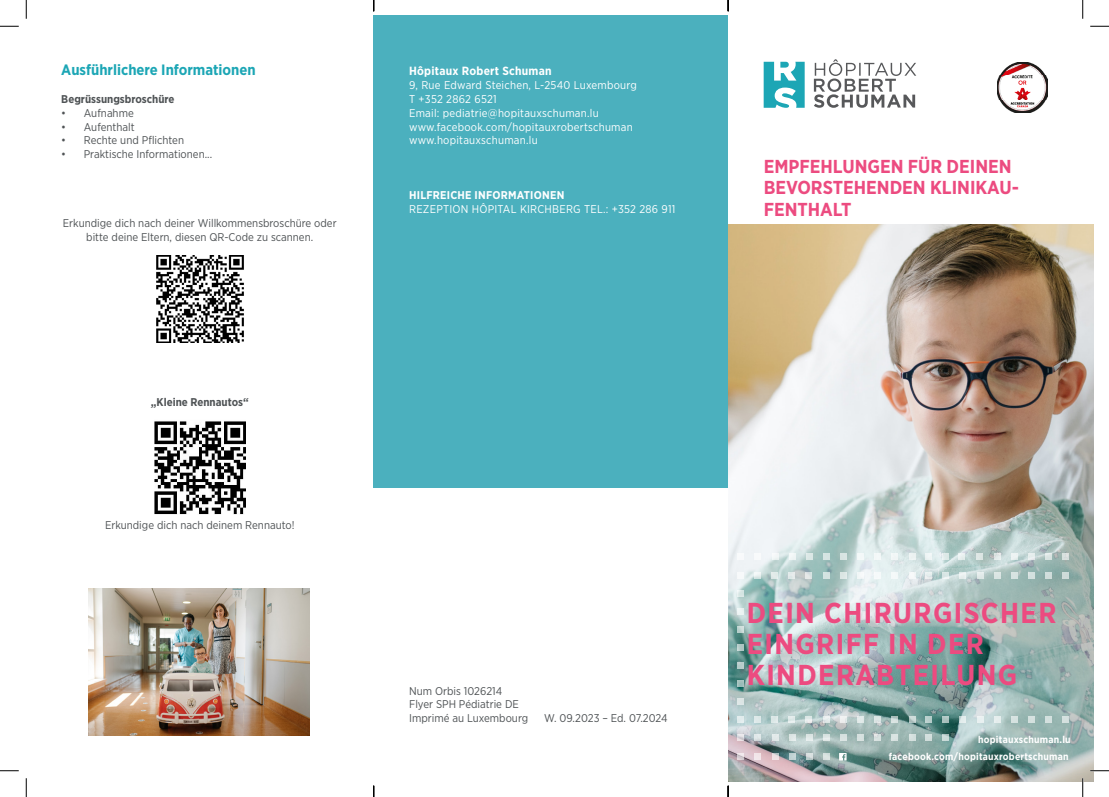
<style>
.page{position:relative;width:1109px;height:797px;background:#fff}
.page>*{position:absolute;margin:0;border:0;box-sizing:border-box;transform-origin:0 0}
._00_Headline_Flyer{font:700 28.75px/31.2px "Gotham Narrow";letter-spacing:.05em;color:#ec4b80}
.headline_cover_pink{font:700 18.75px/21.2px "Gotham Narrow";color:#ec4b80}
.headline_blue{font:700 15px "Gotham Narrow";color:#1ca6b5}
.body_white{font:700 11.88px "Gotham Narrow";letter-spacing:.02em;color:#fff}
.Body_flyer{font:11.25px/13.8px "Gotham Narrow";color:#4f5355;text-align:center}
.body_white-2{font:11.25px "Gotham Narrow";letter-spacing:.02em;color:#fff}
.Body_flyer-2{font:700 11.25px "Gotham Narrow";color:#4f5355}
.body_white-3{font:700 11.25px "Gotham Narrow";letter-spacing:.02em;color:#fff}
._03_body{font:700 10px "Gotham Narrow";letter-spacing:.02em;color:#fff}
</style>
<div class="page">
<img style="left:156px;top:255px;width:88px;height:88px">
<img style="left:728px;top:225px;width:365px;height:556px">
<svg style="left:839px;top:753px;width:7px;height:7px"></svg>
<img style="left:154px;top:421px;width:92px;height:93px">
<img style="left:88px;top:588px;width:221px;height:147px">
<img style="left:997px;top:63px;width:50px;height:49px">
<div style="left:737px;top:716px;width:6px;height:7px;background:#e1eced"></div>
<svg style="left:737px;top:698px;width:6px;height:6px"></svg>
<svg style="left:737px;top:734px;width:6px;height:7px"></svg>
<svg style="left:737px;top:753px;width:6px;height:6px"></svg>
<svg style="left:737px;top:644px;width:6px;height:6px"></svg>
<svg style="left:737px;top:625px;width:6px;height:7px"></svg>
<div style="left:737px;top:662px;width:6px;height:7px;background:#b6ccca"></div>
<div style="left:737px;top:680px;width:6px;height:7px;background:#9fbebb"></div>
<div style="left:737px;top:571px;width:6px;height:7px;background:#f7f9fa"></div>
<div style="left:737px;top:553px;width:6px;height:7px;background:#f8fafb"></div>
<svg style="left:737px;top:590px;width:6px;height:6px"></svg>
<div style="left:755px;top:716px;width:6px;height:7px;background:#dde9e9"></div>
<div style="left:772px;top:716px;width:6px;height:7px;background:#dbe7e6"></div>
<div style="left:789px;top:716px;width:6px;height:7px;background:#dfe9e9"></div>
<div style="left:754px;top:734px;width:6px;height:7px;background:#dfe7e8"></div>
<svg style="left:806px;top:716px;width:6px;height:7px"></svg>
<svg style="left:754px;top:753px;width:6px;height:6px"></svg>
<svg style="left:823px;top:716px;width:6px;height:7px"></svg>
<div style="left:840px;top:716px;width:6px;height:7px;background:#efeff0"></div>
<div style="left:772px;top:734px;width:6px;height:7px;background:#e1e9e9"></div>
<div style="left:737px;top:608px;width:6px;height:7px;background:#edf4f4"></div>
<svg style="left:755px;top:571px;width:6px;height:7px"></svg>
<div style="left:857px;top:716px;width:6px;height:7px;background:#e2ebea"></div>
<div style="left:754px;top:553px;width:6px;height:7px;background:#f8fafb"></div>
<div style="left:874px;top:716px;width:6px;height:7px;background:#dbe5e4"></div>
<svg style="left:772px;top:753px;width:6px;height:6px"></svg>
<svg style="left:891px;top:716px;width:6px;height:7px"></svg>
<svg style="left:909px;top:716px;width:6px;height:7px"></svg>
<div style="left:789px;top:734px;width:6px;height:7px;background:#dee7e5"></div>
<div style="left:925px;top:716px;width:6px;height:7px;background:#b8cfcc"></div>
<div style="left:942px;top:716px;width:6px;height:7px;background:#a9c2c0"></div>
<svg style="left:789px;top:753px;width:6px;height:6px"></svg>
<div style="left:772px;top:571px;width:6px;height:7px;background:#e1ebea"></div>
<svg style="left:959px;top:716px;width:6px;height:7px"></svg>
<div style="left:977px;top:716px;width:6px;height:7px;background:#e8f0f1"></div>
<div style="left:772px;top:553px;width:6px;height:7px;background:#f3f7f7"></div>
<div style="left:806px;top:734px;width:6px;height:7px;background:#e0e9e7"></div>
<div style="left:823px;top:734px;width:6px;height:7px;background:#dfe8e7"></div>
<div style="left:994px;top:716px;width:6px;height:7px;background:#e5eeed"></div>
<div style="left:1010px;top:716px;width:6px;height:7px;background:#d6e2e0"></div>
<svg style="left:806px;top:753px;width:6px;height:6px"></svg>
<div style="left:789px;top:571px;width:6px;height:7px;background:#e4eaea"></div>
<svg style="left:823px;top:753px;width:6px;height:6px"></svg>
<div style="left:789px;top:553px;width:6px;height:7px;background:#f1f6f6"></div>
<div style="left:840px;top:734px;width:6px;height:7px;background:#d8e2e1"></div>
<div style="left:857px;top:734px;width:6px;height:7px;background:#d7e1df"></div>
<div style="left:806px;top:571px;width:6px;height:7px;background:#d9e1e2"></div>
<svg style="left:874px;top:734px;width:6px;height:7px"></svg>
<div style="left:806px;top:553px;width:6px;height:7px;background:#dce8e6"></div>
<div style="left:891px;top:734px;width:6px;height:7px;background:#dae4e3"></div>
<div style="left:823px;top:571px;width:6px;height:7px;background:#d3e3e1"></div>
<div style="left:1062px;top:716px;width:6px;height:7px;background:#d4e1df"></div>
<div style="left:823px;top:553px;width:6px;height:7px;background:#d6e5e3"></div>
<div style="left:1028px;top:716px;width:6px;height:7px;background:#d5e1df"></div>
<div style="left:909px;top:734px;width:6px;height:7px;background:#d5e0de"></div>
<div style="left:840px;top:571px;width:6px;height:7px;background:#dbe5e3"></div>
<div style="left:925px;top:734px;width:6px;height:7px;background:#d2dfdd"></div>
<div style="left:1045px;top:716px;width:6px;height:7px;background:#d2e0de"></div>
<div style="left:1062px;top:571px;width:6px;height:7px;background:#cedbd9"></div>
<div style="left:1062px;top:553px;width:6px;height:7px;background:#d8e0de"></div>
<div style="left:942px;top:734px;width:6px;height:7px;background:#cadbd9"></div>
<div style="left:840px;top:553px;width:6px;height:7px;background:#d7e4e2"></div>
<div style="left:857px;top:571px;width:6px;height:7px;background:#f3f7f8"></div>
<div style="left:857px;top:553px;width:6px;height:7px;background:#f4f8f9"></div>
<div style="left:1045px;top:571px;width:6px;height:7px;background:#cfdddc"></div>
<div style="left:874px;top:571px;width:6px;height:7px;background:#f5f9fa"></div>
<div style="left:1045px;top:553px;width:6px;height:7px;background:#dbe5e3"></div>
<div style="left:874px;top:553px;width:6px;height:7px;background:#f3f8f8"></div>
<div style="left:891px;top:571px;width:6px;height:7px;background:#f4f9f9"></div>
<div style="left:1028px;top:571px;width:6px;height:7px;background:#d2e0df"></div>
<div style="left:1028px;top:553px;width:6px;height:7px;background:#e6edee"></div>
<div style="left:891px;top:553px;width:6px;height:7px;background:#f0f6f6"></div>
<div style="left:909px;top:571px;width:6px;height:7px;background:#f7f9f9"></div>
<div style="left:1010px;top:571px;width:6px;height:7px;background:#d7e3e1"></div>
<div style="left:1010px;top:553px;width:6px;height:7px;background:#edf3f3"></div>
<div style="left:994px;top:571px;width:6px;height:7px;background:#dbe5e3"></div>
<div style="left:994px;top:553px;width:6px;height:7px;background:#e0e7e6"></div>
<div style="left:925px;top:571px;width:6px;height:7px;background:#e6eeee"></div>
<div style="left:909px;top:553px;width:6px;height:7px;background:#ecf2f2"></div>
<div style="left:977px;top:571px;width:6px;height:7px;background:#e4ebeb"></div>
<div style="left:976px;top:553px;width:6px;height:7px;background:#dee6e4"></div>
<div style="left:959px;top:571px;width:6px;height:7px;background:#eaf0f0"></div>
<div style="left:958px;top:553px;width:6px;height:7px;background:#eaf1f1"></div>
<div style="left:942px;top:571px;width:6px;height:7px;background:#d9e7e6"></div>
<div style="left:942px;top:553px;width:6px;height:7px;background:#dfeae9"></div>
<div style="left:925px;top:553px;width:6px;height:7px;background:#eff5f5"></div>
<div style="left:373px;top:16px;width:355px;height:472px;background:#4bb0be"></div>
<svg style="left:763px;top:62px;width:41px;height:46px"></svg>
<svg style="left:813px;top:59px;width:103px;height:49px"></svg>
<img style="left:746px;top:584px;width:324px;height:126px">
<svg style="left:0;top:25px;width:19px;height:2px"></svg>
<svg style="left:1090px;top:25px;width:18px;height:2px"></svg>
<svg style="left:0;top:770px;width:19px;height:1px"></svg>
<svg style="left:1090px;top:770px;width:18px;height:1px"></svg>
<svg style="left:25px;top:0;width:2px;height:19px"></svg>
<svg style="left:25px;top:778px;width:2px;height:19px"></svg>
<svg style="left:1082px;top:0;width:1px;height:19px"></svg>
<svg style="left:1081px;top:778px;width:2px;height:19px"></svg>
<svg style="left:373px;top:785px;width:1px;height:12px"></svg>
<svg style="left:727px;top:0;width:2px;height:11px"></svg>
<svg style="left:727px;top:785px;width:2px;height:12px"></svg>
<p class="headline_blue" style="left:61px;top:61px;width:196px">Ausführlichere Informationen</p>
<p class="Body_flyer-2" style="left:61px;top:92px;width:115px">Begrüssungsbroschüre</p>
<p class="Body_flyer" style="left:61px;top:106px;width:74px">• Aufnahme</p>
<p class="Body_flyer" style="left:61px;top:119px;width:75px">• Aufenthalt</p>
<p class="Body_flyer" style="left:61px;top:133px;width:124px">• Rechte und Pflichten</p>
<p class="Body_flyer" style="left:61px;top:147px;width:152px">• Praktische Informationen...</p>
<p class="Body_flyer" style="left:63px;top:216px;width:275px">Erkundige dich nach deiner Willkommensbroschüre oder bitte deine Eltern, diesen QR-Code zu scannen.</p>
<p class="Body_flyer-2" style="left:151px;top:394px;width:99px">„Kleine Rennautos“</p>
<p class="Body_flyer" style="left:105px;top:518px;width:191px">Erkundige dich nach deinem Rennauto!</p>
<p class="body_white" style="left:409px;top:64px;width:144px">Hôpitaux Robert Schuman</p>
<p class="body_white-2" style="left:409px;top:78px;width:229px">9, Rue Edward Steichen, L-2540 Luxembourg</p>
<p class="body_white-2" style="left:409px;top:92px;width:89px">T +352 2862 6521</p>
<p class="body_white-2" style="left:409px;top:106px;width:191px">Email: pediatrie@hopitauxschuman.lu</p>
<p class="body_white-2" style="left:409px;top:119px;width:225px">www.facebook.com/hopitauxrobertschuman</p>
<p class="body_white-2" style="left:409px;top:133px;width:130px">www.hopitauxschuman.lu</p>
<p class="body_white-3" style="left:409px;top:188px;width:157px">HILFREICHE INFORMATIONEN</p>
<p class="body_white-2" style="left:409px;top:202px;width:268px">REZEPTION HÔPITAL KIRCHBERG TEL.: +352 286 911</p>
<p class="Body_flyer" style="left:409px;top:683px;width:95px">Num Orbis 1026214</p>
<p class="Body_flyer" style="left:409px;top:697px;width:111px">Flyer SPH Pédiatrie DE</p>
<p class="Body_flyer" style="left:409px;top:711px;width:120px">Imprimé au Luxembourg</p>
<p class="Body_flyer" style="left:544px;top:711px;width:125px">W. 09.2023 – Ed. 07.2024</p>
<p class="headline_cover_pink" style="left:763px;top:156px;width:249px">EMPFEHLUNGEN FÜR DEINEN</p>
<p class="headline_cover_pink" style="left:763px;top:177px;width:257px">BEVORSTEHENDEN KLINIKAU-<br>FENTHALT</p>
<p class="_00_Headline_Flyer" style="left:746px;top:597px;width:311px">DEIN CHIRURGISCHER<br>EINGRIFF IN DER</p>
<p class="_00_Headline_Flyer" style="left:746px;top:659px;width:272px">KINDERABTEILUNG</p>
<p class="_03_body" style="left:978px;top:732px;width:94px">hopitauxschuman.lu</p>
<p class="_03_body" style="left:888px;top:750px;width:181px">facebook.com/hopitauxrobertschuman</p>
</div>
